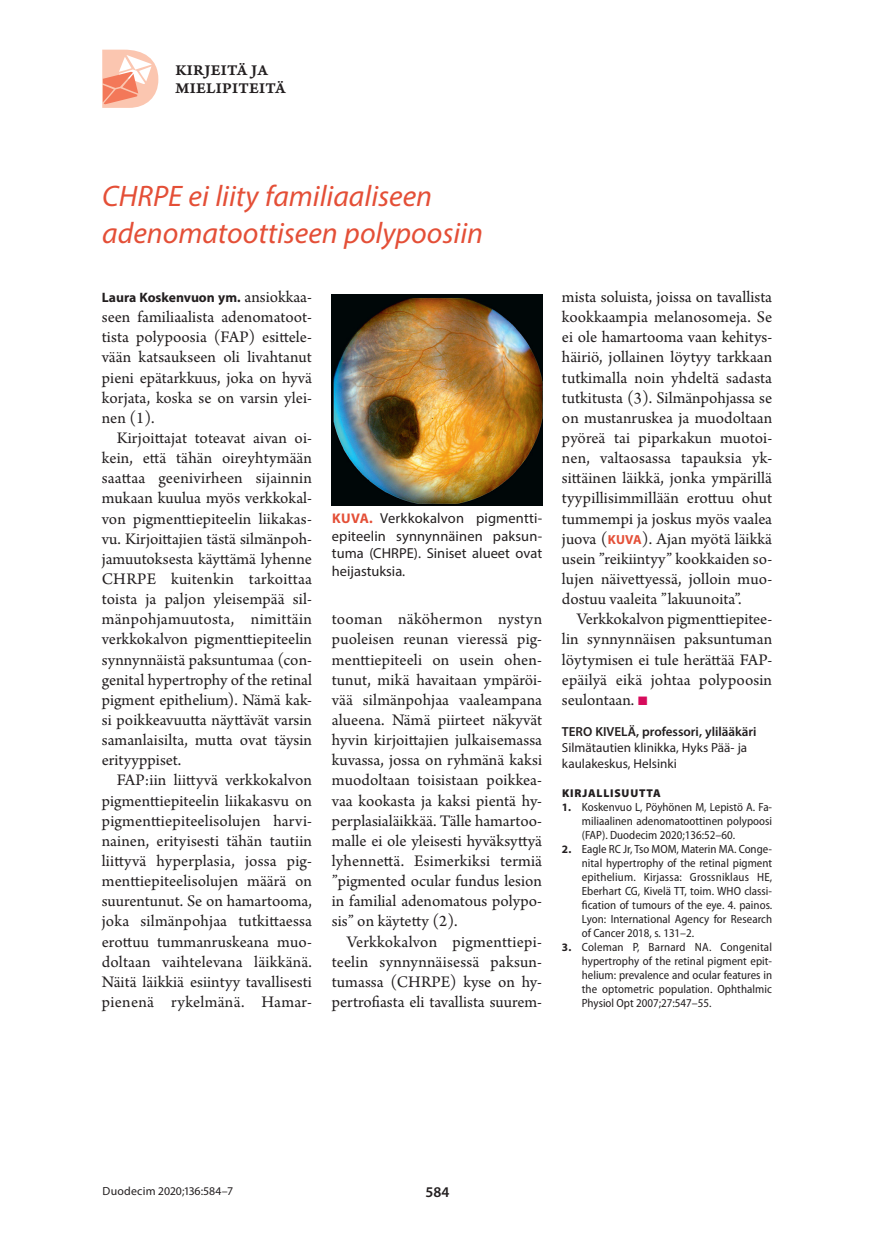
<style>
.page{position:relative;width:874px;height:1241px;background:#fff}
.page>*{position:absolute;margin:0;border:0;box-sizing:border-box;transform-origin:0 0}
.o1_kirjeitä_oranssi{font:italic 29.75px/36.8px "Myriad Pro";color:#e44f37}
.l_kirjeet{font:16.97px/20.1px "Arno Pro";color:#231f20;text-align:justify}
.vinj{font:15.75px/17.5px "Arno Pro Smbd Caption";letter-spacing:.015em;color:#231f20}
.t1{font:600 14.88px "Myriad Pro";color:#231f20}
.kt{font:14.35px/17.5px "Myriad Pro";letter-spacing:.005em;color:#231f20;text-align:justify}
.l_kirjeet-2{font:700 13.65px "Myriad Pro";color:#231f20}
.ko{font:13.12px/15.8px "Myriad Pro";color:#231f20}
.ko-2{font:600 13.12px "Myriad Pro";color:#231f20}
.t2{font:semi-condensed 11.9px/14px "Myriad Pro";letter-spacing:.005em;color:#231f20;text-align:justify}
.Ala{font:11.9px "Myriad Pro";letter-spacing:.02em;color:#231f20}
.kv1{font:900 11.38px "Myriad Pro";letter-spacing:.07em;color:#231f20}
.s1{font-family:"Arno Pro";font-weight:400;font-size:16.97px}
.s2{font-weight:700;font-size:14px;color:#e44f37}
.s3{font-family:"Myriad Pro";font-weight:700;font-size:13.12px;color:#e44f37}
.s4{font-size:16.8px}
.s5{color:#d60b5b}
.s6{font-weight:700;font-stretch:normal;font-size:11.38px}
</style>
<div class="page">
<svg style="left:102px;top:50px;width:56px;height:58px"></svg>
<img style="left:332px;top:294px;width:209px;height:212px">
<p class="vinj" style="left:175px;top:62px;width:112px">KIRJEITÄ JA<br>MIELIPITEITÄ</p>
<p class="o1_kirjeitä_oranssi" style="left:102px;top:178px;width:382px">CHRPE ei liity familiaaliseen adenomatoottiseen polypoosiin</p>
<p class="l_kirjeet-2" style="left:102px;top:288px;width:212px">Laura Koskenvuon ym. <span class="s1">ansiokkaa-</span></p>
<p class="l_kirjeet" style="left:102px;top:308px;width:212px">seen familiaalista adenomatoot&shy;tista polypoosia (FAP) esittele&shy;vään katsaukseen oli livahtanut pieni epätarkkuus, joka on hyvä korjata, koska se on varsin ylei&shy;nen (1).</p>
<p class="l_kirjeet" style="left:102px;top:428px;width:212px;text-indent:15px">Kirjoittajat toteavat aivan oi&shy;kein, että tähän oireyhtymään saattaa geenivirheen sijainnin mukaan kuulua myös verkkokal&shy;von pigmenttiepiteelin liikakas&shy;vu. Kirjoittajien tästä silmänpoh&shy;jamuutoksesta käyttämä lyhenne CHRPE kuitenkin tarkoittaa toista ja paljon yleisempää sil&shy;mänpohjamuutosta, nimittäin verkkokalvon pigmenttiepiteelin synnynnäistä paksuntumaa (con&shy;genital hypertrophy of the retinal pigment epithelium). Nämä kak&shy;si poikkeavuutta näyttävät varsin samanlaisilta, mutta ovat täysin erityyppiset.</p>
<p class="l_kirjeet" style="left:102px;top:771px;width:212px;text-indent:15px">FAP:iin liittyvä verkkokalvon pigmenttiepiteelin liikakasvu on pigmenttiepiteelisolujen harvi&shy;nainen, erityisesti tähän tautiin liittyvä hyperplasia, jossa pig&shy;menttiepiteelisolujen määrä on suurentunut. Se on hamartooma, joka silmänpohjaa tutkittaessa erottuu tummanruskeana muo&shy;doltaan vaihtelevana läikkänä.<br>Näitä läikkiä esiintyy tavallisesti pienenä rykelmänä. Hamar-</p>
<p class="kt" style="left:332px;top:509px;width:212px"><span class="s2">KUVA.</span> Verkkokalvon pigmentti&shy;epiteelin synnynnäinen paksun&shy;tuma (CHRPE). Siniset alueet ovat heijastuksia.</p>
<p class="l_kirjeet" style="left:332px;top:610px;width:212px">tooman näköhermon nystyn puoleisen reunan vieressä pig&shy;menttiepiteeli on usein ohen&shy;tunut, mikä havaitaan ympäröi&shy;vää silmänpohjaa vaaleampana alueena. Nämä piirteet näkyvät hyvin kirjoittajien julkaisemassa kuvassa, jossa on ryhmänä kaksi muodoltaan toisistaan poikkea&shy;vaa kookasta ja kaksi pientä hy&shy;perplasialäikkää. Tälle hamartoo&shy;malle ei ole yleisesti hyväksyttyä lyhennettä. Esimerkiksi termiä ”pigmented ocular fundus lesion in familial adenomatous polypo&shy;sis” on käytetty (2).</p>
<p class="l_kirjeet" style="left:332px;top:932px;width:212px;text-indent:15px">Verkkokalvon pigmenttiepi&shy;teelin synnynnäisessä paksun&shy;tumassa (CHRPE) kyse on hy&shy;pertrofiasta eli tavallista suurem-</p>
<p class="l_kirjeet" style="left:561px;top:288px;width:212px">mista soluista, joissa on tavallista kookkaampia melanosomeja. Se ei ole hamartooma vaan kehitys&shy;häiriö, jollainen löytyy tarkkaan tutkimalla noin yhdeltä sadasta tutkitusta (3). Silmänpohjassa se on mustanruskea ja muodoltaan pyöreä tai piparkakun muotoi&shy;nen, valtaosassa tapauksia yk&shy;sittäinen läikkä, jonka ympärillä tyypillisimmillään erottuu ohut tummempi ja joskus myös vaalea juova (<span class="s3">KUVA</span>). Ajan myötä läikkä usein ”reikiintyy” kookkaiden so&shy;lujen näivettyessä, jolloin muo&shy;dostuu vaaleita ”lakuunoita”.</p>
<p class="l_kirjeet" style="left:561px;top:610px;width:212px;text-indent:15px">Verkkokalvon pigmenttiepitee&shy;lin synnynnäisen paksuntuman löytymisen ei tule herättää FAP&shy;epäilyä eikä johtaa polypoosin seulontaan<span class="s4">.</span> <span class="s5">■</span></p>
<p class="ko-2" style="left:561px;top:723px;width:196px">TERO KIVELÄ, professori, ylilääkäri</p>
<p class="ko" style="left:561px;top:739px;width:187px">Silmätautien klinikka, Hyks Pää- ja kaulakeskus, Helsinki</p>
<p class="kv1" style="left:561px;top:785px;width:100px">KIRJALLISUUTTA</p>
<p class="t2" style="left:581px;top:800px;width:192px;text-indent:-20px"><span class="s6">1.</span> Koskenvuo L, Pöyhönen M, Lepistö A. Fa&shy;miliaalinen adenomatoottinen polypoosi (FAP). Duodecim 2020;136:52–60.</p>
<p class="t2" style="left:581px;top:842px;width:192px;text-indent:-20px"><span class="s6">2.</span> Eagle RC Jr, Tso MOM, Materin MA. Conge&shy;nital hypertrophy of the retinal pigment epithelium. Kirjassa: Grossniklaus HE, Eberhart CG, Kivelä TT, toim. WHO classi&shy;fication of tumours of the eye. 4. painos.<br>Lyon: International Agency for Research of Cancer 2018, s. 131–2.</p>
<p class="t2" style="left:581px;top:940px;width:192px;text-indent:-20px"><span class="s6">3.</span> Coleman P, Barnard NA. Congenital hypertrophy of the retinal pigment epit&shy;helium: prevalence and ocular features in the optometric population. Ophthalmic Physiol Opt 2007;27:547–55.</p>
<p class="Ala" style="left:102px;top:1183px;width:132px">Duodecim 2020;136:584–7</p>
<p class="t1" style="left:425px;top:1182px;width:25px">584</p>
</div>
